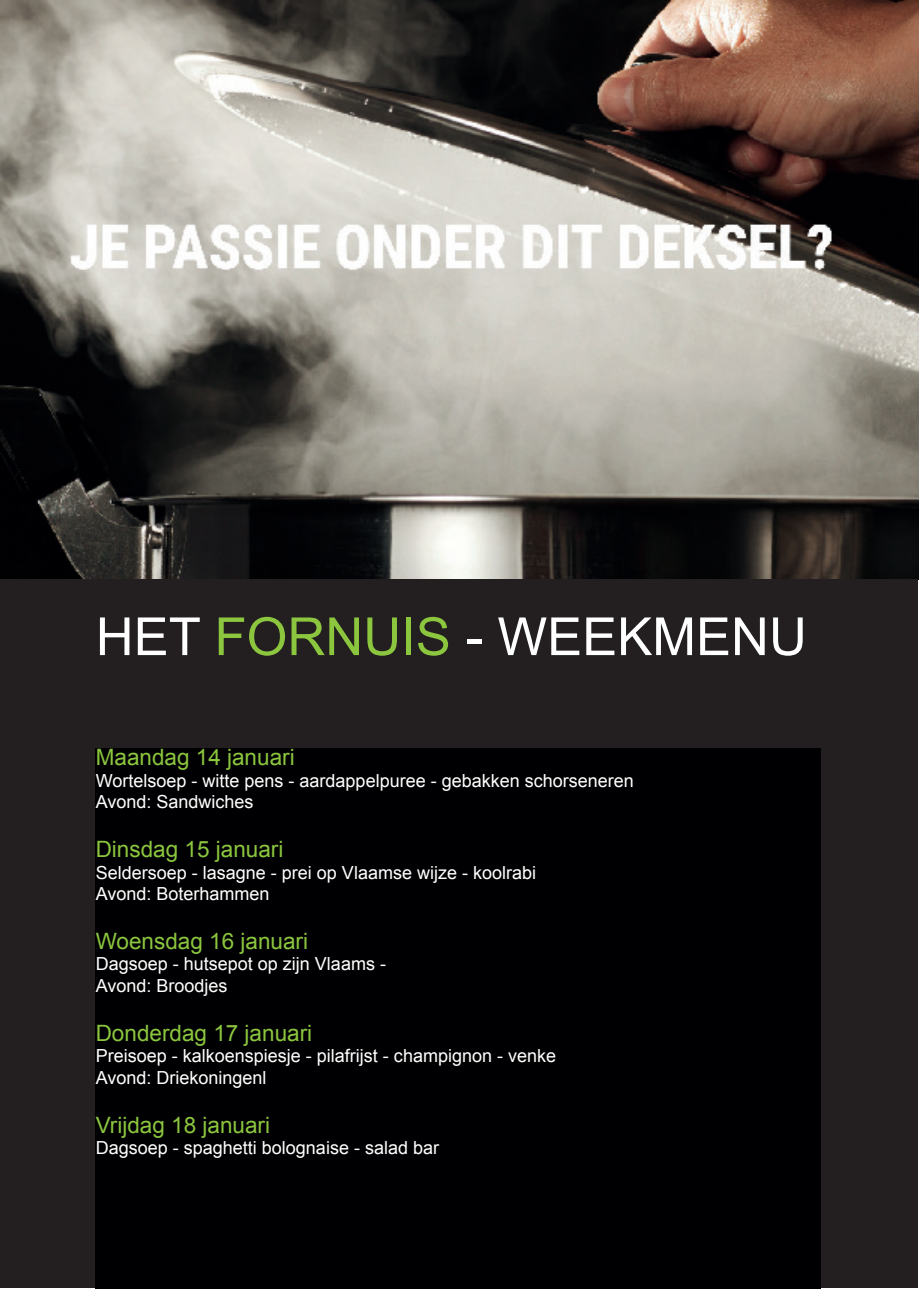
<style>
.page{position:relative;width:919px;height:1289px;background:#fff}
.page>*{position:absolute;margin:0;border:0;box-sizing:border-box;transform-origin:0 0}
.t1{font:52.5px "Arial";color:#fff}
.t2{font:22.5px "Arial";color:#8bc63e}
.t3{font:18px/21.6px "Arial";color:#fff}
.s1{color:#8bc63e}
</style>
<div class="page">
<img style="left:0;top:0;width:918px;height:579px">
<div style="left:1px;top:579px;width:917px;height:709px;background:#231f20"></div>
<div style="left:96px;top:748px;width:725px;height:540px;background:#000002"></div>
<h1 class="t1" style="left:96px;top:602px;width:712px">HET <span class="s1">FORNUIS</span> - WEEKMENU</h1>
<p class="t2" style="left:96px;top:742px;width:200px">Maandag 14 januari</p>
<p class="t3" style="left:96px;top:769px;width:539px">Wortelsoep - witte pens - aardappelpuree - gebakken schorseneren<br>Avond: Sandwiches</p>
<p class="t2" style="left:96px;top:834px;width:189px">Dinsdag 15 januari</p>
<p class="t3" style="left:96px;top:861px;width:442px">Seldersoep - lasagne - prei op Vlaamse wijze - koolrabi<br>Avond: Boterhammen</p>
<p class="t2" style="left:96px;top:926px;width:214px">Woensdag 16 januari</p>
<p class="t3" style="left:96px;top:953px;width:292px">Dagsoep - hutsepot op zijn Vlaams -<br>Avond: Broodjes</p>
<p class="t2" style="left:96px;top:1017px;width:218px">Donderdag 17 januari</p>
<p class="t3" style="left:96px;top:1045px;width:462px">Preisoep - kalkoenspiesje - pilafrijst - champignon - venke<br>Avond: Driekoningenl</p>
<p class="t2" style="left:96px;top:1109px;width:176px">Vrijdag 18 januari</p>
<p class="t3" style="left:96px;top:1137px;width:345px">Dagsoep - spaghetti bolognaise - salad bar</p>
</div>
